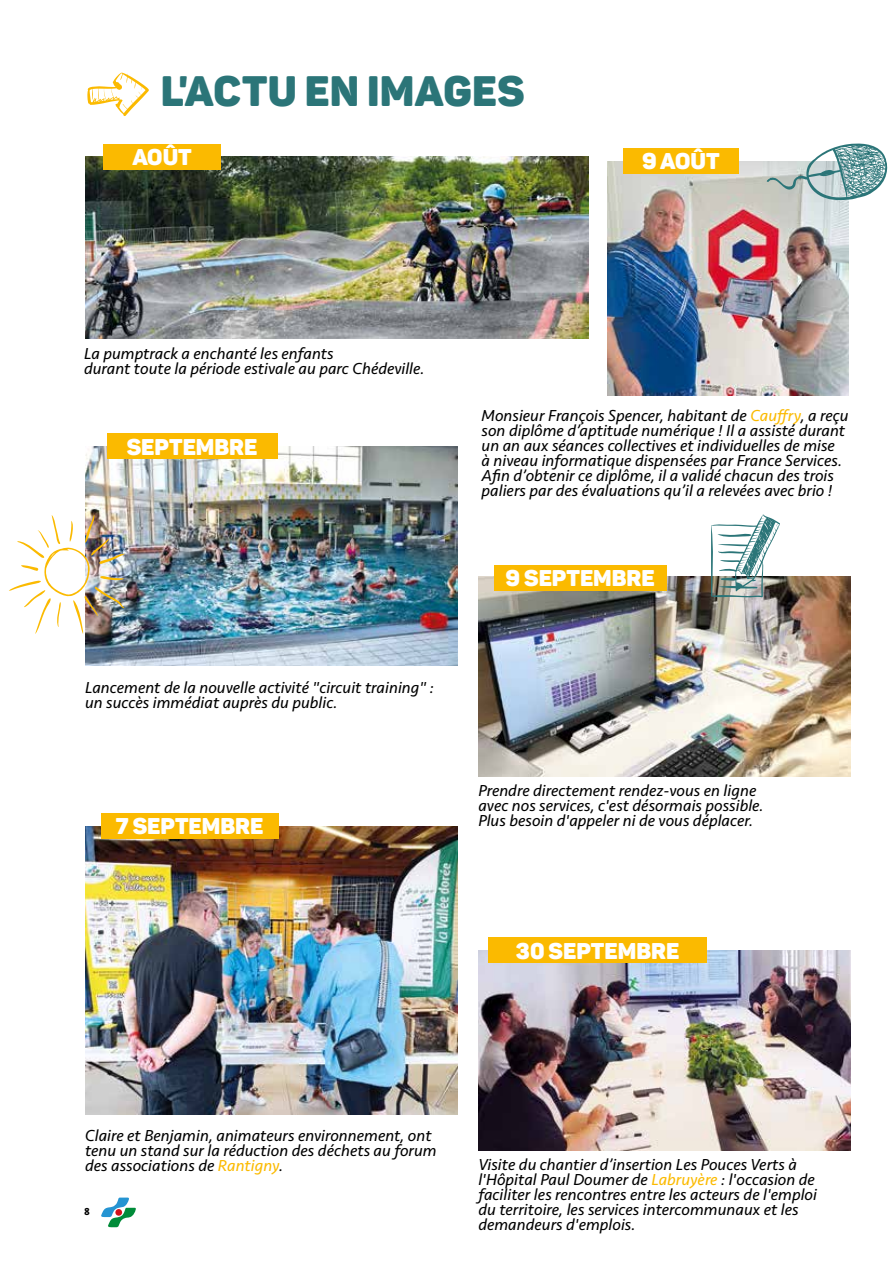
<style>
.page{position:relative;width:893px;height:1263px;background:#fff}
.page>*{position:absolute;margin:0;border:0;box-sizing:border-box;transform-origin:0 0}
.t1{font:42px "Panton Black Caps";letter-spacing:.005em;color:#2b7578}
.t2{font:22.5px "Panton Black Caps";color:#fff}
.t3{font:italic 16.5px/15px "Seravek Basic";color:#000}
.t4{font:700 10.5px "Seravek Basic";color:#000}
.s1{color:#fbba00}
</style>
<div class="page">
<svg style="left:87px;top:72px;width:62px;height:44px"></svg>
<img style="left:608px;top:161px;width:241px;height:235px">
<img style="left:478px;top:950px;width:372px;height:200px">
<div style="left:489px;top:938px;width:218px;height:25px;background:#fbba00"></div>
<img style="left:85px;top:826px;width:372px;height:288px">
<img style="left:478px;top:577px;width:372px;height:199px">
<img style="left:85px;top:157px;width:504px;height:181px">
<img style="left:85px;top:446px;width:372px;height:219px">
<svg style="left:762px;top:143px;width:126px;height:74px"></svg>
<svg style="left:101px;top:1197px;width:35px;height:30px"></svg>
<div style="left:115px;top:1209px;width:7px;height:7px;background:#d3121a;border-radius:50%"></div>
<div style="left:623px;top:148px;width:115px;height:26px;background:#fbba00"></div>
<div style="left:494px;top:565px;width:172px;height:25px;background:#fbba00"></div>
<div style="left:103px;top:144px;width:117px;height:26px;background:#fbba00"></div>
<div style="left:107px;top:434px;width:170px;height:25px;background:#fbba00"></div>
<div style="left:101px;top:813px;width:177px;height:26px;background:#fbba00"></div>
<img style="left:9px;top:515px;width:116px;height:119px">
<svg style="left:711px;top:514px;width:69px;height:84px"></svg>
<h1 class="t1" style="left:161px;top:64px;width:366px">L'ACTU EN IMAGES</h1>
<h2 class="t2" style="left:132px;top:143px;width:61px">AOÛT</h2>
<p class="t3" style="left:84px;top:346px;width:342px">La pumptrack a enchanté les enfants<br>durant toute la période estivale au parc Chédeville.</p>
<h2 class="t2" style="left:642px;top:147px;width:79px">9 AOÛT</h2>
<h2 class="t2" style="left:127px;top:432px;width:132px">SEPTEMBRE</h2>
<p class="t3" style="left:85px;top:680px;width:350px">Lancement de la nouvelle activité "circuit training" : un succès immédiat auprès du public.</p>
<h2 class="t2" style="left:116px;top:812px;width:149px">7 SEPTEMBRE</h2>
<p class="t3" style="left:482px;top:408px;width:369px">Monsieur François Spencer, habitant de <span class="s1">Cauffry</span>, a reçu son diplôme d’aptitude numérique ! Il a assisté durant un an aux séances collectives et individuelles de mise<br>à niveau informatique dispensées par France Services.<br>Afin d’obtenir ce diplôme, il a validé chacun des trois paliers par des évaluations qu’il a relevées avec brio !</p>
<h2 class="t2" style="left:505px;top:563px;width:151px">9 SEPTEMBRE</h2>
<p class="t3" style="left:478px;top:783px;width:287px">Prendre directement rendez-vous en ligne avec nos services, c'est désormais possible.<br>Plus besoin d'appeler ni de vous déplacer.</p>
<h2 class="t2" style="left:516px;top:936px;width:165px">30 SEPTEMBRE</h2>
<p class="t3" style="left:85px;top:1128px;width:353px">Claire et Benjamin, animateurs environnement, ont tenu un stand sur la réduction des déchets au forum des associations de <span class="s1">Rantigny</span>.</p>
<p class="t4" style="left:84px;top:1205px;width:7px">8</p>
<p class="t3" style="left:478px;top:1156px;width:340px">Visite du chantier d’insertion Les Pouces Verts à l'Hôpital Paul Doumer de <span class="s1">Labruyère</span> : l'occasion de faciliter les rencontres entre les acteurs de l'emploi du territoire, les services intercommunaux et les demandeurs d'emplois.</p>
</div>
